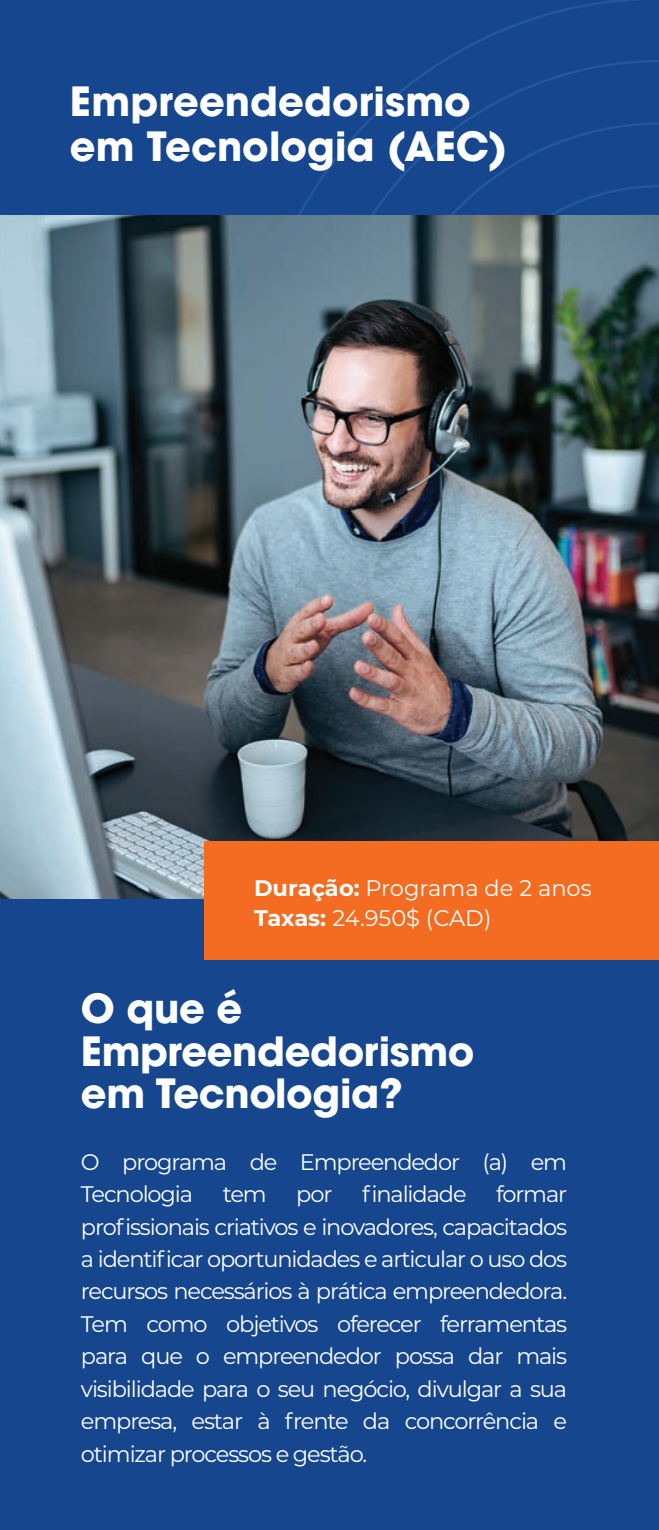
<style>
.page{position:relative;width:659px;height:1530px;background:#16468d}
.page>*{position:absolute;margin:0;border:0;box-sizing:border-box;transform-origin:0 0}
.t1{font:700 40px/42.5px "ITC Avant Garde Pro";letter-spacing:-.005em;color:#fff}
.t2{font:22.5px/32.5px "Montserrat";letter-spacing:-.05em;color:#fff}
.t3{font:22.5px/30px "Montserrat";color:#fff}
.s1{font-weight:700}
</style>
<div class="page">
<svg style="left:312px;top:60px;width:347px;height:156px"></svg>
<svg style="left:374px;top:122px;width:285px;height:94px"></svg>
<svg style="left:437px;top:185px;width:222px;height:31px"></svg>
<img style="left:0;top:216px;width:659px;height:683px">
<div style="left:205px;top:842px;width:454px;height:118px;background:#f36c21"></div>
<h1 class="t1" style="left:70px;top:78px;width:439px;line-height:45px">Empreendedorismo em Tecnologia (AEC)</h1>
<p class="t3" style="left:254px;top:872px;width:339px"><span class="s1">Duração:</span> Programa de 2 anos<br><span class="s1">Taxas:</span> 24.950$ (CAD)</p>
<h1 class="t1" style="left:81px;top:987px;width:395px">O que é<br>Empreendedorismo em Tecnologia?</h1>
<p class="t2" style="left:81px;top:1144px;width:488px">O programa de Empreendedor (a) em<br>Tecnologia</p>
<p class="t2" style="left:81px;top:1177px;width:488px;text-align:justify;text-indent:415px">formar profissionais criativos e inovadores, capacitados a identificar oportunidades e articular o uso dos recursos necessários à prática empreendedora.<br>Tem como objetivos oferecer ferramentas para que o empreendedor possa dar mais visibilidade para o seu negócio, divulgar a sua empresa, estar à frente da concorrência e otimizar processos e gestão.</p>
<p class="t2" style="left:223px;top:1177px;width:45px">tem</p>
<p class="t2" style="left:296px;top:1177px;width:38px">por</p>
<p class="t2" style="left:362px;top:1177px;width:106px">finalidade</p>
</div>
